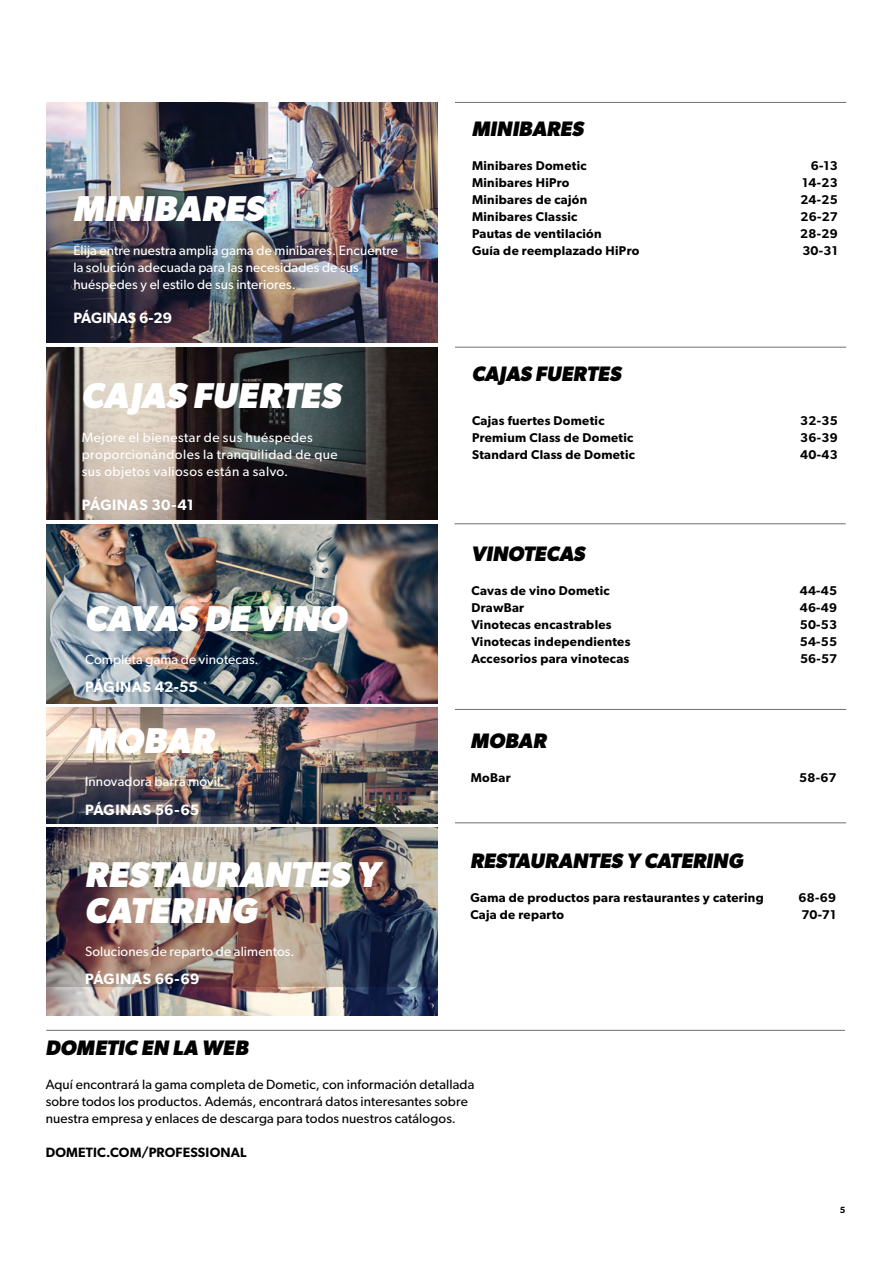
<style>
.page{position:relative;width:893px;height:1263px;background:#fff}
.page>*{position:absolute;margin:0;border:0;box-sizing:border-box;transform-origin:0 0}
.t1{font:italic 700 36px/36px "Gibson";color:#fff}
.t2{font:italic 700 21px "Gibson";color:#000}
.t3{font:600 15px "Gibson";letter-spacing:.015em;color:#fff}
.t4{font:13.5px/17px "Gibson";letter-spacing:.01em;color:#fff}
.t5{font:13.5px/17px "Gibson";letter-spacing:.01em;color:#000}
.t6{font:13.5px/17px "Gibson";letter-spacing:.035em;color:#fff}
.t7{font:600 13.5px "Gibson";letter-spacing:.01em;color:#000}
.t8{font:600 12.75px "Gibson";letter-spacing:.025em;color:#000}
.t9{font:600 9px "Gibson";color:#000}
</style>
<div class="page">
<img style="left:46px;top:348px;width:391px;height:172px">
<img style="left:46px;top:524px;width:391px;height:180px">
<hr style="left:455px;top:347px;width:391px;height:1px;background:#706f6f">
<hr style="left:455px;top:102px;width:391px;height:1px;background:#706f6f">
<hr style="left:454px;top:523px;width:392px;height:1px;background:#706f6f">
<img style="left:47px;top:707px;width:391px;height:116px">
<img style="left:46px;top:827px;width:391px;height:189px">
<img style="left:47px;top:827px;width:391px;height:159px">
<img style="left:46px;top:102px;width:391px;height:240px">
<hr style="left:455px;top:709px;width:391px;height:1px;background:#706f6f">
<hr style="left:455px;top:822px;width:391px;height:1px;background:#706f6f">
<hr style="left:46px;top:1030px;width:799px;height:1px;background:#706f6f">
<h1 class="t1" style="left:73px;top:190px;width:193px">MINIBARES</h1>
<p class="t4" style="left:73px;top:242px;width:326px">Elija entre nuestra amplia gama de minibares. Encuentre la solución adecuada para las necesidades de sus huéspedes y el estilo de sus interiores.</p>
<p class="t3" style="left:73px;top:309px;width:100px">PÁGINAS 6-29</p>
<h1 class="t1" style="left:82px;top:377px;width:261px">CAJAS FUERTES</h1>
<p class="t6" style="left:82px;top:429px;width:257px">Mejore el bienestar de sus huéspedes proporcionándoles la tranquilidad de que sus objetos valiosos están a salvo.</p>
<p class="t3" style="left:82px;top:496px;width:113px">PÁGINAS 30-41</p>
<h1 class="t1" style="left:85px;top:599px;width:264px">CAVAS DE VINO</h1>
<p class="t4" style="left:85px;top:650px;width:175px">Completa gama de vinotecas.</p>
<p class="t3" style="left:85px;top:678px;width:114px">PÁGINAS 42-55</p>
<h1 class="t1" style="left:85px;top:722px;width:131px">MOBAR</h1>
<p class="t4" style="left:85px;top:773px;width:141px">Innovadora barra móvil.</p>
<p class="t3" style="left:85px;top:800px;width:116px">PÁGINAS 56-65</p>
<h1 class="t1" style="left:85px;top:855px;width:296px">RESTAURANTES Y<br>CATERING</h1>
<p class="t4" style="left:85px;top:942px;width:211px">Soluciones de reparto de alimentos.</p>
<p class="t3" style="left:85px;top:970px;width:116px">PÁGINAS 66-69</p>
<h2 class="t2" style="left:472px;top:116px;width:113px">MINIBARES</h2>
<p class="t8" style="left:472px;top:158px;width:116px">Minibares Dometic</p>
<p class="t8" style="left:811px;top:158px;width:28px">6-13</p>
<p class="t8" style="left:472px;top:175px;width:99px">Minibares HiPro</p>
<p class="t8" style="left:802px;top:175px;width:37px">14-23</p>
<p class="t8" style="left:472px;top:192px;width:117px">Minibares de cajón</p>
<p class="t8" style="left:800px;top:192px;width:39px">24-25</p>
<p class="t8" style="left:472px;top:209px;width:107px">Minibares Classic</p>
<p class="t8" style="left:800px;top:209px;width:39px">26-27</p>
<p class="t8" style="left:472px;top:226px;width:131px">Pautas de ventilación</p>
<p class="t8" style="left:800px;top:226px;width:39px">28-29</p>
<p class="t8" style="left:472px;top:243px;width:169px">Guía de reemplazado HiPro</p>
<p class="t8" style="left:802px;top:243px;width:37px">30-31</p>
<h2 class="t2" style="left:472px;top:361px;width:151px">CAJAS FUERTES</h2>
<p class="t8" style="left:472px;top:413px;width:134px">Cajas fuertes Dometic</p>
<p class="t8" style="left:800px;top:413px;width:39px">32-35</p>
<p class="t8" style="left:472px;top:430px;width:163px">Premium Class de Dometic</p>
<p class="t8" style="left:800px;top:430px;width:39px">36-39</p>
<p class="t8" style="left:472px;top:447px;width:165px">Standard Class de Dometic</p>
<p class="t8" style="left:800px;top:447px;width:39px">40-43</p>
<h2 class="t2" style="left:471px;top:542px;width:115px">VINOTECAS</h2>
<p class="t8" style="left:471px;top:583px;width:140px">Cavas de vino Dometic</p>
<p class="t8" style="left:800px;top:583px;width:39px">44-45</p>
<p class="t8" style="left:471px;top:600px;width:54px">DrawBar</p>
<p class="t8" style="left:800px;top:600px;width:39px">46-49</p>
<p class="t8" style="left:471px;top:617px;width:142px">Vinotecas encastrables</p>
<p class="t8" style="left:800px;top:617px;width:39px">50-53</p>
<p class="t8" style="left:471px;top:634px;width:160px">Vinotecas independientes</p>
<p class="t8" style="left:800px;top:634px;width:39px">54-55</p>
<p class="t8" style="left:471px;top:651px;width:159px">Accesorios para vinotecas</p>
<p class="t8" style="left:800px;top:651px;width:39px">56-57</p>
<h2 class="t2" style="left:471px;top:729px;width:77px">MOBAR</h2>
<p class="t8" style="left:471px;top:770px;width:41px">MoBar</p>
<p class="t8" style="left:799px;top:770px;width:39px">58-67</p>
<h2 class="t2" style="left:470px;top:848px;width:275px">RESTAURANTES Y CATERING</h2>
<p class="t8" style="left:470px;top:889px;width:295px">Gama de productos para restaurantes y catering</p>
<p class="t8" style="left:798px;top:889px;width:39px">68-69</p>
<p class="t8" style="left:470px;top:906px;width:95px">Caja de reparto</p>
<p class="t8" style="left:801px;top:906px;width:36px">70-71</p>
<h2 class="t2" style="left:46px;top:1035px;width:204px">DOMETIC EN LA WEB</h2>
<p class="t5" style="left:46px;top:1075px;width:430px">Aquí encontrará la gama completa de Dometic, con información detallada sobre todos los productos. Además, encontrará datos interesantes sobre nuestra empresa y enlaces de descarga para todos nuestros catálogos.</p>
<p class="t7" style="left:46px;top:1144px;width:202px">DOMETIC.COM/PROFESSIONAL</p>
<p class="t9" style="left:840px;top:1204px;width:7px">5</p>
</div>
